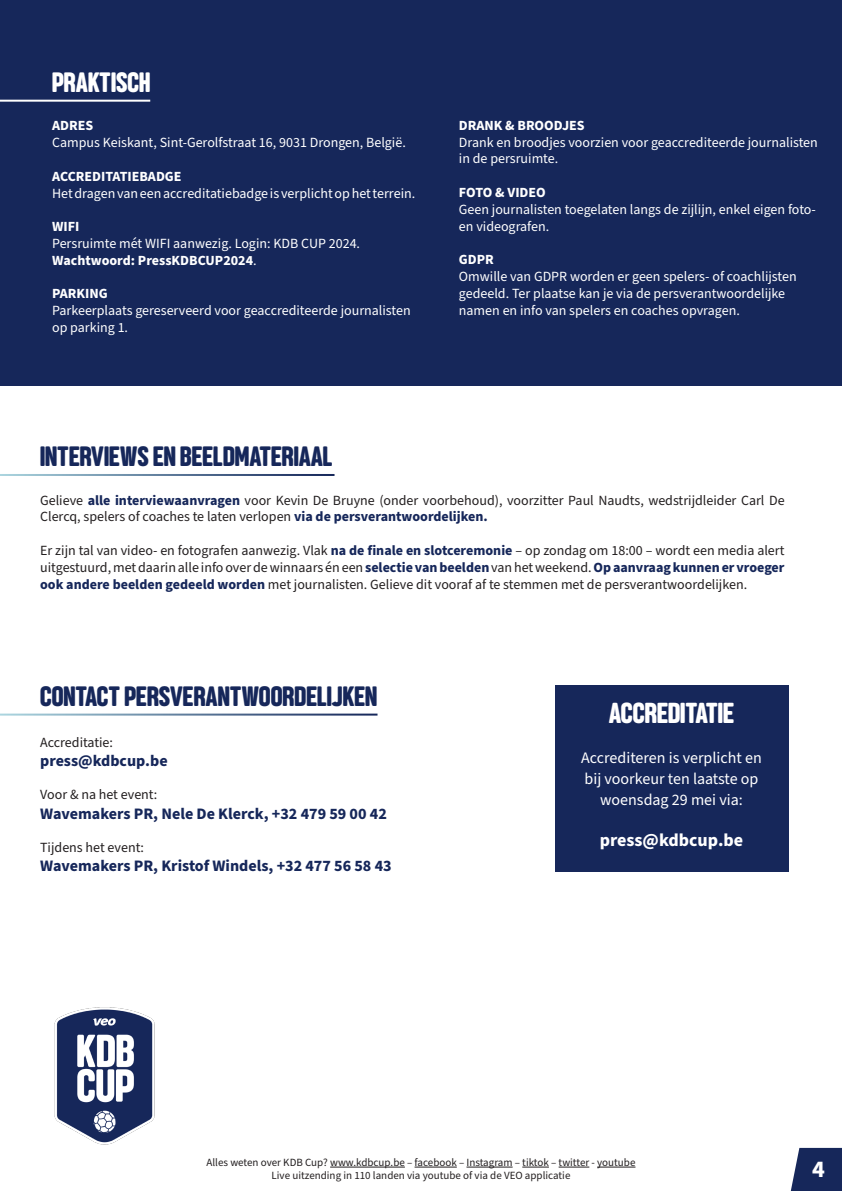
<style>
.page{position:relative;width:842px;height:1191px;background:#fff}
.page>*{position:absolute;margin:0;border:0;box-sizing:border-box;transform-origin:0 0}
.Subtitles{font:28.9px "Thyga Semirounded";color:#fff}
.Subtitles-2{font:28px "Thyga Semirounded";color:#16275a}
.Subtitles-3{font:28px "Thyga Semirounded";color:#fff}
.t1{font:700 24px "Source Sans Pro";color:#fff}
.Body_text{font:700 18px "Source Sans Pro";color:#fff}
.Body_text-2{font:700 16px "Source Sans Pro";color:#16275a}
.Body_text-3{font:16px/20.6px "Source Sans Pro";color:#fff;text-align:center}
.Body_text-4{font:14px/16.8px "Source Sans Pro";color:#231f20}
.Body_text-5{font:14px/16.8px "Source Sans Pro";color:#fff}
.Body_text-6{font:700 14px "Source Sans Pro";color:#fff}
.t2{font:11px/13.2px "Source Sans Pro";color:#231f20;text-align:center}
.s1{font-weight:700}
.s2{font-weight:700;color:#16275a}
</style>
<div class="page">
<hr style="left:330px;top:1166px;width:75px;height:1px;background:#231f20">
<hr style="left:415px;top:1166px;width:42px;height:1px;background:#231f20">
<hr style="left:466px;top:1166px;width:47px;height:1px;background:#231f20">
<svg style="left:522px;top:1166px;width:27px;height:1px"></svg>
<hr style="left:559px;top:1166px;width:30px;height:1px;background:#231f20">
<hr style="left:597px;top:1166px;width:38px;height:1px;background:#231f20">
<div style="left:0;top:0;width:842px;height:386px;background:#16275a"></div>
<img style="left:54px;top:1007px;width:101px;height:138px">
<hr style="left:0;top:100px;width:150px;height:2px;background:#fff">
<div style="left:555px;top:685px;width:233px;height:186px;background:#16275a"></div>
<svg style="left:791px;top:1147px;width:51px;height:44px;background:#2d3c6a"></svg>
<p class="Subtitles-3" style="left:52px;top:66px;width:100px">PRAKTISCH</p>
<p class="Body_text-6" style="left:52px;top:116px;width:43px">ADRES</p>
<p class="Body_text-5" style="left:52px;top:134px;width:355px">Campus Keiskant, Sint-Gerolfstraat 16, 9031 Drongen, België.</p>
<p class="Body_text-6" style="left:52px;top:166px;width:131px">ACCREDITATIEBADGE</p>
<p class="Body_text-5" style="left:52px;top:185px;width:365px">Het dragen van een accreditatiebadge is verplicht op het terrein.</p>
<p class="Body_text-6" style="left:52px;top:217px;width:29px">WIFI</p>
<p class="Body_text-5" style="left:52px;top:235px;width:309px">Persruimte mét WIFI aanwezig. Login: KDB CUP 2024.<br><span class="s1">Wachtwoord: PressKDBCUP2024</span>.</p>
<p class="Body_text-6" style="left:52px;top:284px;width:57px">PARKING</p>
<p class="Body_text-5" style="left:52px;top:302px;width:360px">Parkeerplaats gereserveerd voor geaccrediteerde journalisten op parking 1.</p>
<p class="Body_text-6" style="left:459px;top:116px;width:127px">DRANK &amp; BROODJES</p>
<p class="Body_text-5" style="left:459px;top:134px;width:360px">Drank en broodjes voorzien voor geaccrediteerde journalisten in de persruimte.</p>
<p class="Body_text-6" style="left:459px;top:183px;width:88px">FOTO &amp; VIDEO</p>
<p class="Body_text-5" style="left:459px;top:201px;width:358px">Geen journalisten toegelaten langs de zijlijn, enkel eigen foto&shy;en videografen.</p>
<p class="Body_text-6" style="left:459px;top:250px;width:36px">GDPR</p>
<p class="Body_text-5" style="left:459px;top:268px;width:339px">Omwille van GDPR worden er geen spelers- of coachlijsten gedeeld. Ter plaatse kan je via de persverantwoordelijke namen en info van spelers en coaches opvragen.</p>
<p class="Subtitles-2" style="left:40px;top:440px;width:294px">INTERVIEWS EN BEELDMATERIAAL</p>
<p class="Body_text-4" style="left:40px;top:492px;width:746px">Gelieve <span class="s2">alle interviewaanvragen</span> voor Kevin De Bruyne (onder voorbehoud), voorzitter Paul Naudts, wedstrijdleider Carl De<br>Clercq, spelers of coaches te laten verlopen <span class="s2">via de persverantwoordelijken.</span></p>
<p class="Body_text-4" style="left:40px;top:542px;width:746px;text-align:justify">Er zijn tal van video- en fotografen aanwezig. Vlak <span class="s2">na de finale en slotceremonie</span> – op zondag om 18:00 – wordt een media alert uitgestuurd, met daarin alle info over de winnaars én een <span class="s2">selectie van beelden</span> van het weekend. <span class="s2">Op aanvraag kunnen er vroeger ook andere beelden gedeeld worden</span> met journalisten. Gelieve dit vooraf af te stemmen met de persverantwoordelijken.</p>
<p class="Subtitles-2" style="left:40px;top:680px;width:339px">CONTACT PERSVERANTWOORDELIJKEN</p>
<p class="Body_text-4" style="left:40px;top:734px;width:74px">Accreditatie:</p>
<p class="Body_text-2" style="left:40px;top:749px;width:129px">press@kdbcup.be</p>
<p class="Body_text-4" style="left:40px;top:787px;width:119px">Voor &amp; na het event:</p>
<p class="Body_text-2" style="left:40px;top:802px;width:348px">Wavemakers PR, Nele De Klerck, +32 479 59 00 42</p>
<p class="Body_text-4" style="left:40px;top:839px;width:105px">Tijdens het event:</p>
<p class="Body_text-2" style="left:40px;top:855px;width:353px">Wavemakers PR, Kristof Windels, +32 477 56 58 43</p>
<p class="Subtitles" style="left:609px;top:696px;width:127px">ACCREDITATIE</p>
<p class="Body_text-3" style="left:581px;top:748px;width:182px">Accrediteren is verplicht en bij voorkeur ten laatste op woensdag 29 mei via:</p>
<p class="Body_text" style="left:600px;top:827px;width:145px">press@kdbcup.be</p>
<p class="t2" style="left:206px;top:1156px;width:430px">Alles weten over KDB Cup? www.kdbcup.be – facebook – Instagram – tiktok – twitter - youtube<br>Live uitzending in 110 landen via youtube of via de VEO applicatie</p>
<h3 class="t1" style="left:812px;top:1152px;width:14px">4</h3>
</div>
